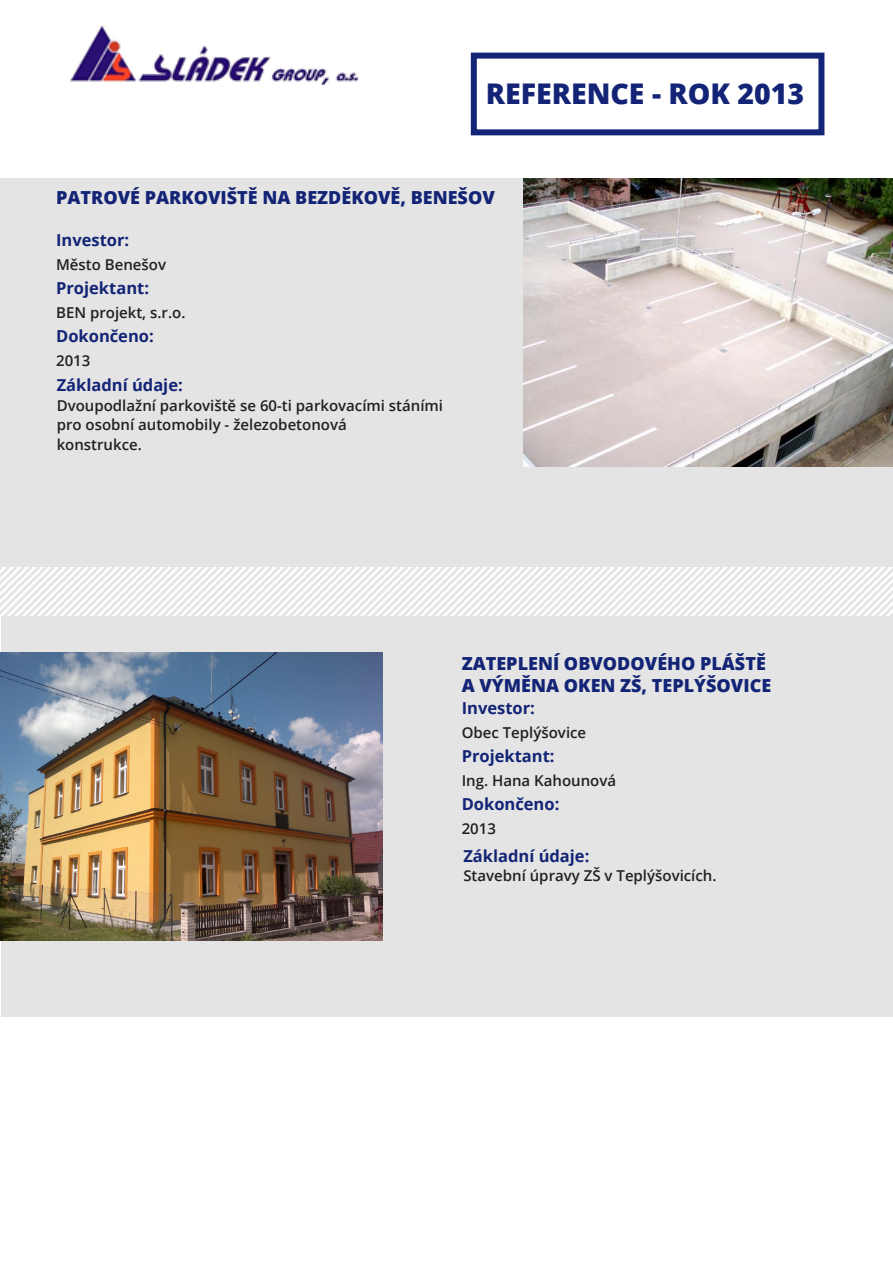
<style>
.page{position:relative;width:893px;height:1263px;background:#fff}
.page>*{position:absolute;margin:0;border:0;box-sizing:border-box;transform-origin:0 0}
.t1{font:800 28.5px "Open Sans";color:#132476}
.t2{font:800 18px "Open Sans";color:#132476}
.t3{font:700 16.5px "Open Sans";color:#132476}
.t4{font:600 15px/19.5px "Open Sans";color:#231f20}
</style>
<div class="page">
<div style="left:0;top:179px;width:893px;height:388px;background:#e4e4e4"></div>
<svg style="left:0;top:567px;width:893px;height:49px"></svg>
<img style="left:70px;top:25px;width:289px;height:60px">
<img style="left:523px;top:179px;width:370px;height:288px">
<div style="left:471px;top:53px;width:353px;height:82px;border:6px solid #132476"></div>
<div style="left:1px;top:616px;width:892px;height:400px;background:#e4e4e4"></div>
<img style="left:0;top:652px;width:382px;height:288px">
<p class="t1" style="left:486px;top:72px;width:320px">REFERENCE - ROK 2013</p>
<p class="t2" style="left:56px;top:183px;width:440px">PATROVÉ PARKOVIŠTĚ NA BEZDĚKOVĚ, BENEŠOV</p>
<p class="t3" style="left:56px;top:228px;width:75px">Investor:</p>
<p class="t4" style="left:56px;top:254px;width:111px">Město Benešov</p>
<p class="t3" style="left:56px;top:276px;width:94px">Projektant:</p>
<p class="t4" style="left:56px;top:302px;width:131px">BEN projekt, s.r.o.</p>
<p class="t3" style="left:56px;top:324px;width:99px">Dokončeno:</p>
<p class="t4" style="left:56px;top:350px;width:36px">2013</p>
<p class="t3" style="left:57px;top:374px;width:128px">Základní údaje:</p>
<p class="t4" style="left:57px;top:395px;width:388px">Dvoupodlažní parkoviště se 60-ti parkovacími stáními pro osobní automobily - železobetonová</p>
<p class="t4" style="left:57px;top:434px;width:87px">konstrukce.</p>
<p class="t2" style="left:462px;top:650px;width:306px">ZATEPLENÍ OBVODOVÉHO PLÁŠTĚ</p>
<p class="t2" style="left:462px;top:672px;width:311px">A VÝMĚNA OKEN ZŠ, TEPLÝŠOVICE</p>
<p class="t3" style="left:462px;top:697px;width:75px">Investor:</p>
<p class="t4" style="left:462px;top:723px;width:126px">Obec Teplýšovice</p>
<p class="t3" style="left:462px;top:745px;width:94px">Projektant:</p>
<p class="t4" style="left:462px;top:771px;width:156px">Ing. Hana Kahounová</p>
<p class="t3" style="left:462px;top:793px;width:99px">Dokončeno:</p>
<p class="t4" style="left:462px;top:819px;width:36px">2013</p>
<p class="t3" style="left:463px;top:844px;width:128px">Základní údaje:</p>
<p class="t4" style="left:463px;top:866px;width:255px">Stavební úpravy ZŠ v Teplýšovicích.</p>
</div>
